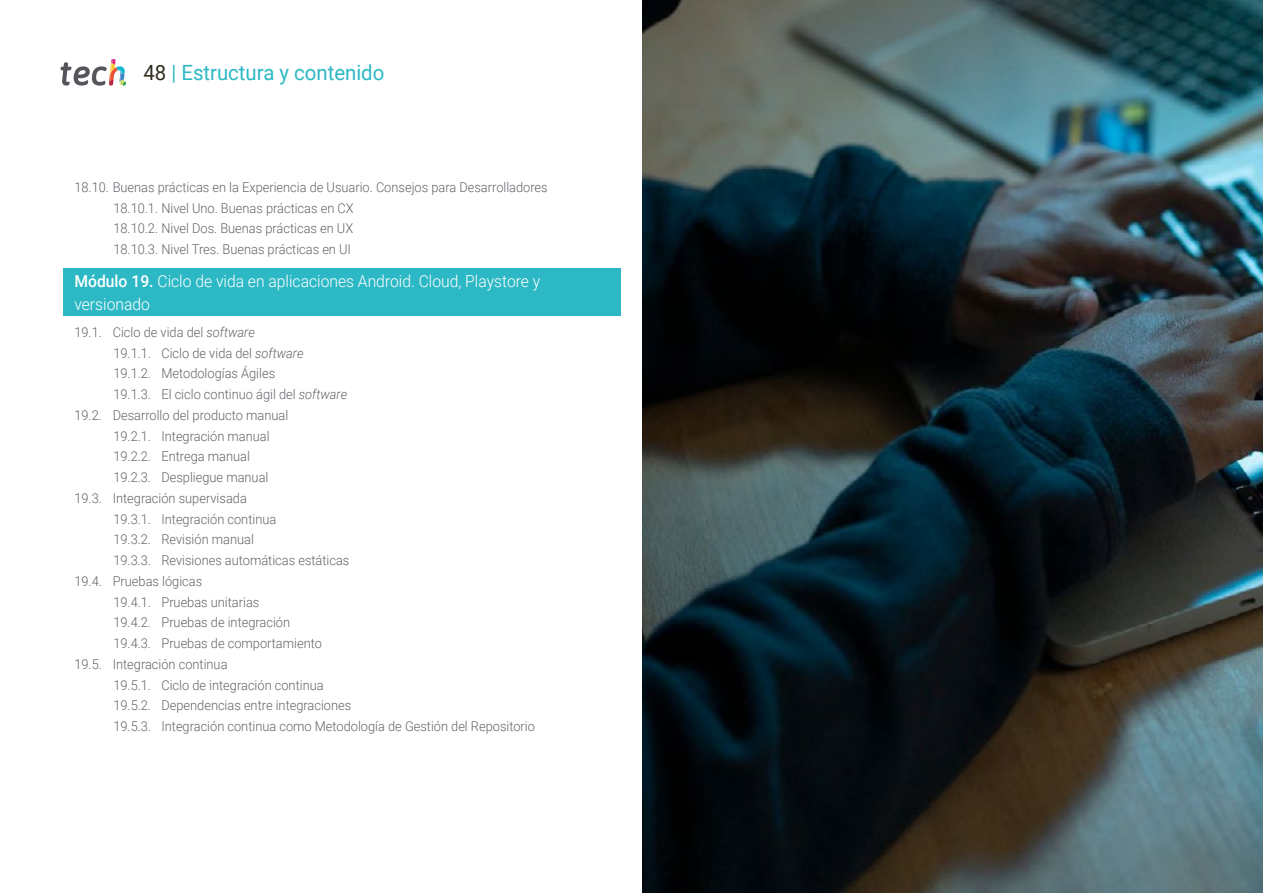
<style>
.page{position:relative;width:1263px;height:893px;background:#fff}
.page>*{position:absolute;margin:0;border:0;box-sizing:border-box;transform-origin:0 0}
.t1{font:21px "Roboto";color:#2db8c5}
.t2{font:300 16.5px/22.5px "Roboto";color:#fff;scale:.95 1}
.t3{font:300 13.5px/20.7px "Roboto";color:#61646a;scale:.95 1}
.s1{color:#312e20}
.s2{font-weight:500}
.s3{font-style:italic}
</style>
<div class="page">
<div style="left:63px;top:269px;width:558px;height:47px;background:#2db8c5"></div>
<svg style="left:61px;top:59px;width:65px;height:27px"></svg>
<img style="left:642px;top:0;width:621px;height:893px">
<h1 class="t1" style="left:144px;top:57px;width:242px"><span class="s1">48</span> | Estructura y contenido</h1>
<p class="t3" style="left:113px;top:176px;width:459px;text-indent:-39px">18.10. Buenas prácticas en la Experiencia de Usuario. Consejos para Desarrolladores 18.10.1. Nivel Uno. Buenas prácticas en CX<br>18.10.2. Nivel Dos. Buenas prácticas en UX<br>18.10.3. Nivel Tres. Buenas prácticas en UI</p>
<p class="t2" style="left:74px;top:270px;width:492px"><span class="s2">Módulo 19.</span> Ciclo de vida en aplicaciones Android. Cloud, Playstore y versionado</p>
<p class="t3" style="left:74px;top:321px;width:191px">19.1. Ciclo de vida del <span class="s3">software</span></p>
<p class="t3" style="left:113px;top:342px;width:202px">19.1.1. Ciclo de vida del <span class="s3">software</span></p>
<p class="t3" style="left:113px;top:363px;width:172px">19.1.2. Metodologías Ágiles</p>
<p class="t3" style="left:113px;top:384px;width:248px">19.1.3. El ciclo continuo ágil del <span class="s3">software</span></p>
<p class="t3" style="left:74px;top:404px;width:227px">19.2. Desarrollo del producto manual</p>
<p class="t3" style="left:113px;top:425px;width:166px">19.2.1. Integración manual</p>
<p class="t3" style="left:113px;top:446px;width:145px">19.2.2. Entrega manual</p>
<p class="t3" style="left:113px;top:467px;width:165px">19.2.3. Despliegue manual</p>
<p class="t3" style="left:74px;top:487px;width:183px">19.3. Integración supervisada</p>
<p class="t3" style="left:113px;top:508px;width:173px">19.3.1. Integración continua</p>
<p class="t3" style="left:113px;top:529px;width:149px">19.3.2. Revisión manual</p>
<p class="t3" style="left:113px;top:550px;width:250px">19.3.3. Revisiones automáticas estáticas</p>
<p class="t3" style="left:74px;top:570px;width:136px">19.4. Pruebas lógicas</p>
<p class="t3" style="left:113px;top:591px;width:155px">19.4.1. Pruebas unitarias</p>
<p class="t3" style="left:113px;top:612px;width:188px">19.4.2. Pruebas de integración</p>
<p class="t3" style="left:113px;top:633px;width:221px">19.4.3. Pruebas de comportamiento</p>
<p class="t3" style="left:74px;top:653px;width:163px">19.5. Integración continua</p>
<p class="t3" style="left:113px;top:674px;width:223px">19.5.1. Ciclo de integración continua</p>
<p class="t3" style="left:113px;top:695px;width:252px">19.5.2. Dependencias entre integraciones</p>
<p class="t3" style="left:113px;top:716px;width:445px">19.5.3. Integración continua como Metodología de Gestión del Repositorio</p>
</div>
